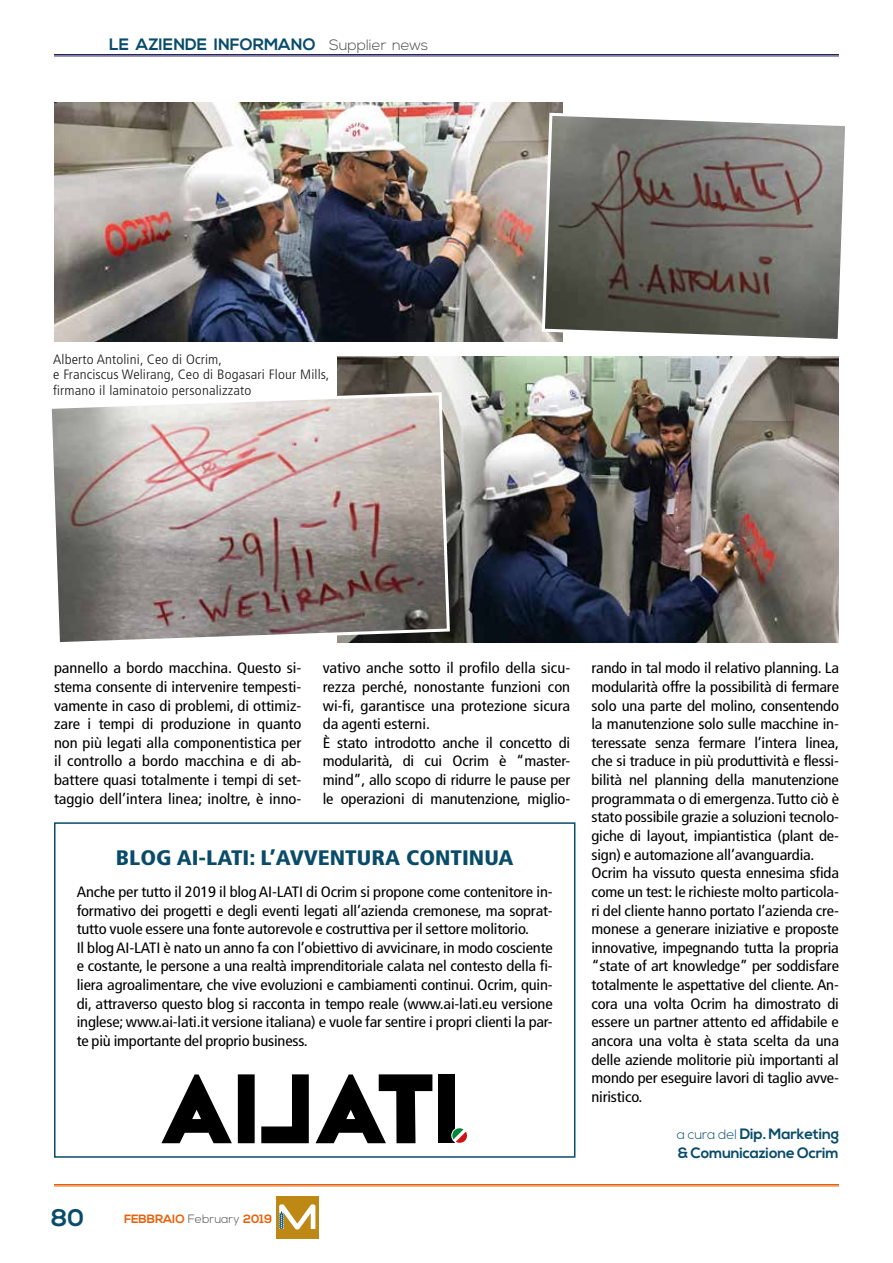
<style>
.page{position:relative;width:893px;height:1263px;background:#fff}
.page>*{position:absolute;margin:0;border:0;box-sizing:border-box;transform-origin:0 0}
.t1{font:700 24px "Nexa";color:#094c6a}
.t2{font:900 condensed 21px "Frutiger";color:#094c6a;scale:1.1 1}
.t3{font:700 16.5px "Nexa";color:#094c6a}
.t4{font:condensed 15px/18.6px "Frutiger";letter-spacing:-.01em;color:#000;scale:1.1 1}
.t5{font:700 15px/18.6px "Nexa";letter-spacing:-.01em;color:#094c6a}
.t6{font:300 condensed 13.5px/15.8px "Frutiger";letter-spacing:.01em;color:#000;scale:1.1 1}
.t7{font:700 12px "Nexa";color:#e76007}
.s1{font-weight:300;font-size:15px;color:#494948}
.s2{font-weight:300;font-size:13.5px}
.s3{font-weight:300;color:#494948}
.s4{font-style:inherit}
</style>
<div class="page">
<hr style="left:54px;top:1184px;width:785px;height:1px;background:#e76007">
<hr style="left:54px;top:1185px;width:785px;height:1px;background:#e76007">
<div style="left:276px;top:1196px;width:43px;height:42px;background:#be8814"></div>
<img style="left:279px;top:1204px;width:36px;height:25px">
<svg style="left:279px;top:1209px;width:5px;height:20px"></svg>
<hr style="left:54px;top:54px;width:785px;height:1px;background:#25235f">
<hr style="left:54px;top:56px;width:785px;height:1px;background:#25235f">
<div style="left:54px;top:822px;width:521px;height:336px;border:2px solid #094c6a"></div>
<svg style="left:261px;top:1074px;width:48px;height:69px"></svg>
<svg style="left:316px;top:1074px;width:116px;height:69px"></svg>
<div style="left:438px;top:1074px;width:17px;height:69px;background:#000"></div>
<svg style="left:161px;top:1074px;width:94px;height:69px"></svg>
<svg style="left:452px;top:1128px;width:15px;height:15px"></svg>
<img style="left:337px;top:356px;width:502px;height:286px">
<img style="left:54px;top:102px;width:508px;height:240px">
<svg style="left:540px;top:111px;width:305px;height:231px;background:#7b7973"></svg>
<img style="left:51px;top:391px;width:400px;height:252px">
<div style="left:53px;top:353px;width:278px;height:42px;background:#fff"></div>
<p class="t3" style="left:109px;top:34px;width:320px">le aziende informano <span class="s1">Supplier news</span></p>
<p class="t6" style="left:53px;top:351px;width:253px">Alberto Antolini, Ceo di Ocrim,<br>e Franciscus Welirang, Ceo di Bogasari Flour Mills, firmano il laminatoio personalizzato</p>
<p class="t4" style="left:54px;top:659px;width:227px;text-align:justify">pannello a bordo macchina. Questo si&shy;stema consente di intervenire tempesti&shy;vamente in caso di problemi, di ottimiz&shy;zare i tempi di produzione in quanto non più legati alla componentistica per il controllo a bordo macchina e di ab&shy;battere quasi totalmente i tempi di set&shy;taggio dell’intera linea; inoltre, è inno-</p>
<p class="t4" style="left:323px;top:659px;width:226px">vativo anche sotto il profilo della sicu&shy;rezza perché, nonostante funzioni con wi-fi, garantisce una protezione sicura da agenti esterni.<br>È stato introdotto anche il concetto di modularità, di cui Ocrim è “master&shy;mind”, allo scopo di ridurre le pause per le operazioni di manutenzione, miglio-</p>
<p class="t4" style="left:591px;top:659px;width:227px">rando in tal modo il relativo planning. La modularità offre la possibilità di fermare solo una parte del molino, consentendo la manutenzione solo sulle macchine in&shy;teressate senza fermare l’intera linea, che si traduce in più produttività e flessi&shy;bilità nel planning della manutenzione programmata o di emergenza. Tutto ciò è stato possibile grazie a soluzioni tecnolo&shy;giche di layout, impiantistica (plant de&shy;sign) e automazione all’avanguardia.<br>Ocrim ha vissuto questa ennesima sfida come un test: le richieste molto particola&shy;ri del cliente hanno portato l’azienda cre&shy;monese a generare iniziative e proposte innovative, impegnando tutta la propria “state of art knowledge” per soddisfare totalmente le aspettative del cliente. An&shy;cora una volta Ocrim ha dimostrato di essere un partner attento ed affidabile e ancora una volta è stata scelta da una delle aziende molitorie più importanti al mondo per eseguire lavori di taglio avve&shy;niristico.</p>
<p class="t5" style="left:677px;top:1125px;width:164px"><span class="s2">a cura del</span> Dip. Marketing &amp; Comunicazione Ocrim</p>
<p class="t2" style="left:116px;top:845px;width:363px">BLOG AI-LATI: L’AVVENTURA CONTINUA</p>
<p class="t4" style="left:77px;top:882px;width:189px">Anche per tutto il 2019 il blog ai-lati</p>
<p class="t4" style="left:77px;top:882px;width:434px;text-indent:230px">di Ocrim si propone come contenitore in&shy;formativo dei progetti e degli eventi legati all’azienda cremonese, ma soprat&shy;tutto vuole essere una fonte autorevole e costruttiva per il settore molitorio.<br>Il blog ai-lati</p>
<p class="t4" style="left:77px;top:938px;width:434px;text-align:justify;text-indent:87px">è nato un anno fa con l’obiettivo di avvicinare, in modo cosciente e costante, le persone a una realtà imprenditoriale calata nel contesto della fi&shy;liera agroalimentare, che vive evoluzioni e cambiamenti continui. Ocrim, quin&shy;di, attraverso questo blog si racconta in tempo reale (www.ai-lati.eu versione inglese; www.ai-lati.it versione italiana) e vuole far sentire i propri clienti la par&shy;te più importante del proprio business.</p>
<p class="t1" style="left:51px;top:1204px;width:34px">80</p>
<p class="t7" style="left:124px;top:1211px;width:150px">febbraio <span class="s3">February</span> <span class="s4">2019</span></p>
</div>
